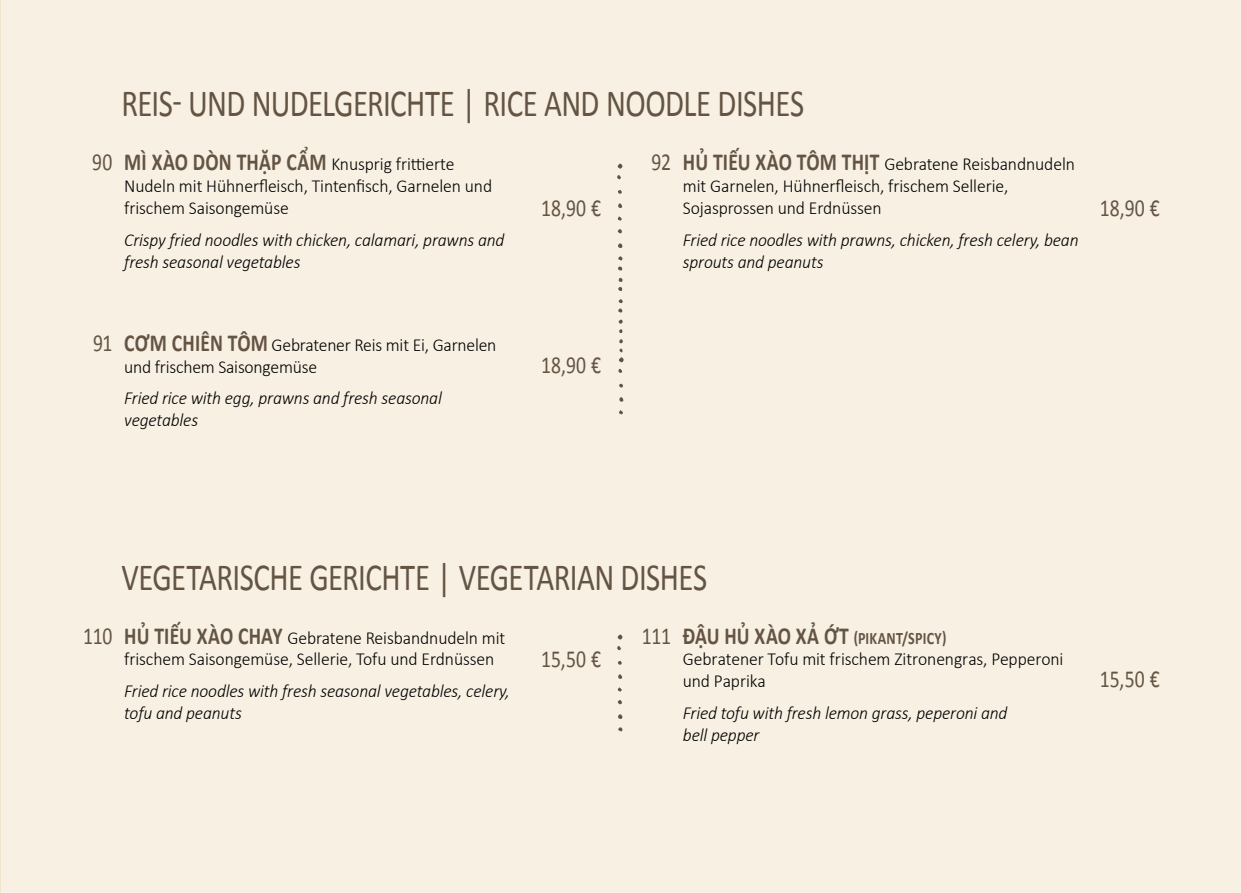
<style>
.page{position:relative;width:1241px;height:893px;background:#fff}
.page>*{position:absolute;margin:0;border:0;box-sizing:border-box;transform-origin:0 0}
.t1{font:38.5px "Calibri";letter-spacing:-.02em;color:#645443;scale:.8 1}
.t2{font:24.5px "Calibri";color:#645443;scale:.8 1}
.t3{font:300 18.38px/21.9px "Calibri";letter-spacing:-.005em;color:#000;scale:.96 1}
.t4{font:italic 300 18.38px/21.9px "Calibri";letter-spacing:-.01em;color:#000;scale:.96 1}
.t5{font:700 17.5px "Calibri";letter-spacing:.015em;color:#645443;scale:.8 1}
.s1{font-weight:700;font-size:24.5px;color:#645443}
.s2{font-size:24.5px}
</style>
<div class="page">
<div style="left:0;top:0;width:1240px;height:893px;background:#f7f0e3"></div>
<svg style="left:617px;top:164px;width:5px;height:5px"></svg>
<svg style="left:618px;top:243px;width:4px;height:5px"></svg>
<svg style="left:618px;top:203px;width:4px;height:5px"></svg>
<svg style="left:617px;top:229px;width:5px;height:4px"></svg>
<svg style="left:618px;top:256px;width:5px;height:15px"></svg>
<svg style="left:618px;top:278px;width:4px;height:13px"></svg>
<svg style="left:617px;top:216px;width:5px;height:5px"></svg>
<svg style="left:617px;top:175px;width:4px;height:4px"></svg>
<svg style="left:618px;top:299px;width:5px;height:14px"></svg>
<svg style="left:618px;top:190px;width:3px;height:4px"></svg>
<svg style="left:618px;top:319px;width:5px;height:14px"></svg>
<svg style="left:619px;top:339px;width:4px;height:24px"></svg>
<svg style="left:619px;top:397px;width:4px;height:5px"></svg>
<svg style="left:619px;top:410px;width:4px;height:4px"></svg>
<svg style="left:618px;top:369px;width:4px;height:4px"></svg>
<svg style="left:619px;top:384px;width:4px;height:3px"></svg>
<svg style="left:617px;top:635px;width:5px;height:5px"></svg>
<svg style="left:618px;top:714px;width:4px;height:5px"></svg>
<svg style="left:618px;top:674px;width:4px;height:5px"></svg>
<svg style="left:617px;top:700px;width:5px;height:4px"></svg>
<svg style="left:618px;top:727px;width:5px;height:5px"></svg>
<svg style="left:617px;top:687px;width:5px;height:5px"></svg>
<svg style="left:617px;top:646px;width:4px;height:4px"></svg>
<svg style="left:618px;top:661px;width:3px;height:4px"></svg>
<h2 class="t2" style="left:92px;top:147px;width:27px">90</h2>
<h1 class="t1" style="left:121px;top:79px;width:854px">REIS- UND N UDELGERICHTE | RICE AND NOODLE DISHES</h1>
<p class="t3" style="left:124px;top:153px;width:385px"><span class="s1">MÌ XÀO DÒN THẶP CẨM</span> Knusprig frittierte<br>Nudeln mit Hühnerfleisch, Tintenfisch, Garnelen und frischem Saisongemüse</p>
<p class="t4" style="left:124px;top:229px;width:397px">Crispy fried noodles with chicken, calamari, prawns and fresh seasonal vegetables</p>
<h2 class="t2" style="left:541px;top:193px;width:76px">18,90 €</h2>
<h2 class="t2" style="left:651px;top:147px;width:26px">92</h2>
<p class="t3" style="left:682px;top:153px;width:410px"><span class="s1">HỦ TIẾU XÀO TÔM THỊT</span> Gebratene Reisbandnudeln mit Garnelen, Hühnerfleisch, frischem Sellerie,<br>Sojasprossen und Erdnüssen</p>
<p class="t4" style="left:682px;top:229px;width:413px">Fried rice noodles with prawns, chicken, fresh celery, bean sprouts and peanuts</p>
<h2 class="t2" style="left:93px;top:327px;width:26px">91</h2>
<p class="t3" style="left:124px;top:334px;width:389px"><span class="s1">CƠM CHIÊN TÔM</span> Gebratener Reis mit Ei, Garnelen und frischem Saisongemüse</p>
<p class="t4" style="left:124px;top:387px;width:332px">Fried rice with egg, prawns and fresh seasonal vegetables</p>
<h2 class="t2" style="left:541px;top:349px;width:76px">18,90 €</h2>
<h2 class="t2" style="left:1099px;top:193px;width:76px">18,90 €</h2>
<h2 class="t2" style="left:83px;top:620px;width:38px">110</h2>
<h1 class="t1" style="left:121px;top:552px;width:675px">VEGETARISCHE GERICHTE | VEGETARIAN DISHES</h1>
<p class="t3" style="left:124px;top:626px;width:398px"><span class="s1">HỦ TIẾU XÀO CHAY</span> Gebratene Reisbandnudeln mit frischem Saisongemüse, Sellerie, Tofu und Erdnüssen</p>
<p class="t4" style="left:124px;top:680px;width:403px">Fried rice noodles with fresh seasonal vegetables, celery, tofu and peanuts</p>
<p class="t5" style="left:682px;top:627px;width:331px"><span class="s2">ĐẬU HỦ XÀO XẢ ỚT</span> (PIKANT/SP ICY)</p>
<p class="t3" style="left:682px;top:648px;width:398px">Gebratener Tofu mit frischem Zitronengras, Pepperoni und Paprika</p>
<p class="t4" style="left:682px;top:702px;width:339px">Fried tofu with fresh lemon grass, peperoni and bell pepper</p>
<h2 class="t2" style="left:641px;top:620px;width:38px">111</h2>
<h2 class="t2" style="left:541px;top:643px;width:76px">15,50 €</h2>
<h2 class="t2" style="left:1099px;top:663px;width:76px">15,50 €</h2>
</div>
